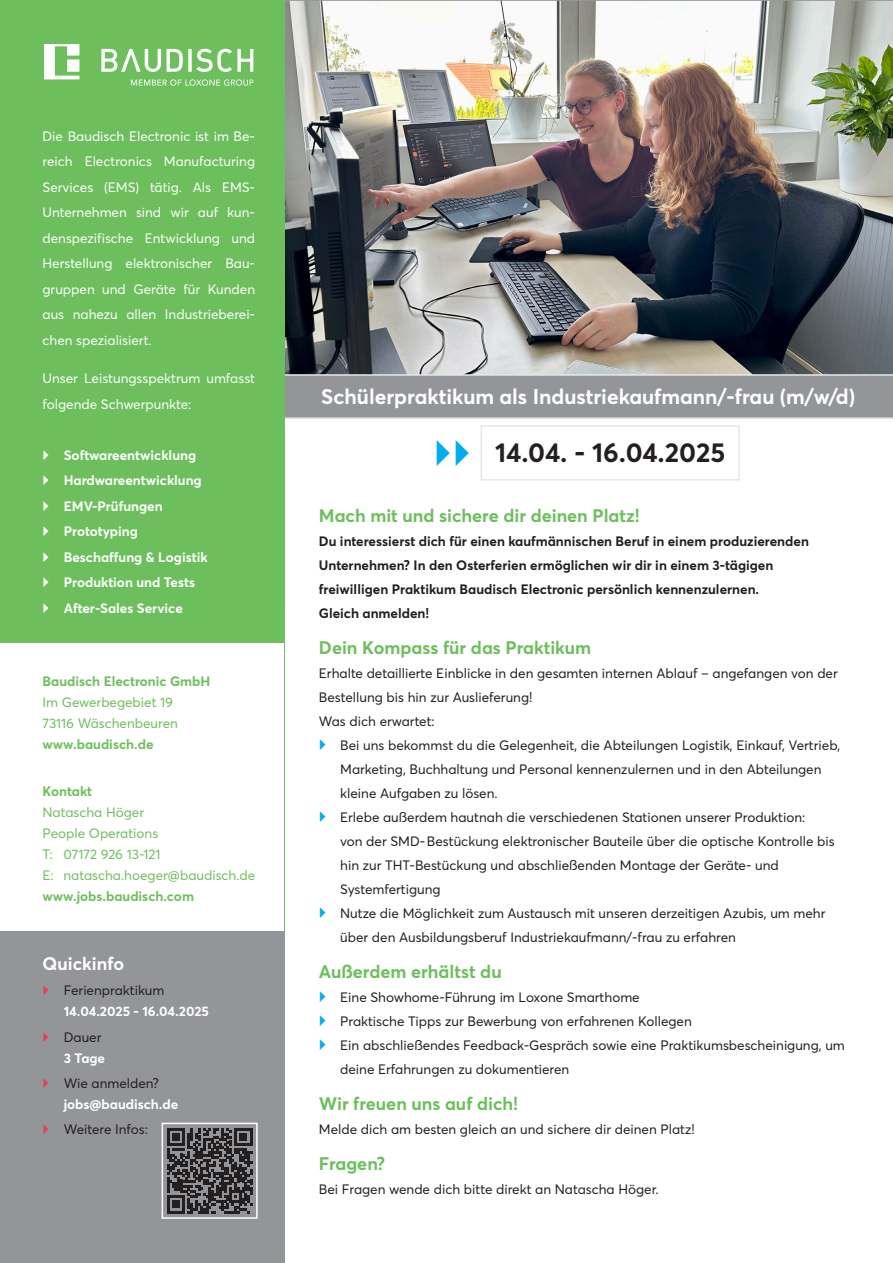
<style>
.page{position:relative;width:893px;height:1263px;background:#fff}
.page>*{position:absolute;margin:0;border:0;box-sizing:border-box;transform-origin:0 0}
.t1{font:700 27px "Averta";color:#231f20}
.t2{font:700 21px "Averta";color:#fff}
.Überschrift2_linksbündig{font:700 18px "Averta";color:#6dbf5d}
.Fließtext_rechts{font:700 18px "Averta";color:#fff}
.Überschrift2_linksbündig-2{font:13.5px/24px "Averta";color:#231f20}
.Überschrift1_rechtsbündig{font:13.5px/25.5px "Averta";color:#fff;text-align:justify}
.Überschrift2_linksbündig-3{font:700 13.5px/24px "Averta";color:#231f20}
.Fließtext_rechts-2{font:700 13.5px/25.5px "Averta";color:#fff}
.t3{font:13.5px/21px "Averta";color:#6dbf5d}
.Fließtext_links{font:13.5px "Averta";color:#231f20}
.t4{font:700 13.5px "Averta";color:#6dbf5d}
.Fließtext_rechts-3{font:13.5px/21px "Averta";color:#231f20}
.s1{font-weight:700}
.s2{font-weight:400;color:#231f20}
.s3{font-weight:700;color:#fff}
</style>
<div class="page">
<img style="left:285px;top:0;width:608px;height:374px">
<svg style="left:285px;top:374px;width:608px;height:45px;background:#989a9d"></svg>
<div style="left:480px;top:425px;width:260px;height:55px;border:2px solid #e6e7e9"></div>
<div style="left:0;top:0;width:285px;height:642px;background:#6dbf5d"></div>
<svg style="left:101px;top:49px;width:151px;height:23px"></svg>
<svg style="left:46px;top:46px;width:33px;height:33px"></svg>
<svg style="left:131px;top:79px;width:121px;height:7px"></svg>
<div style="left:43px;top:43px;width:212px;height:56px;border:2px solid #6dbf5d"></div>
<div style="left:0;top:931px;width:285px;height:332px;background:#939598"></div>
<svg style="left:167px;top:1128px;width:85px;height:85px"></svg>
<div style="left:162px;top:1123px;width:96px;height:96px;border:2px solid #fff"></div>
<hr style="left:284px;top:608px;width:1px;height:323px;background:#6dbf5d">
<p class="Überschrift1_rechtsbündig" style="left:43px;top:123px;width:214px">Die Baudisch Electronic ist im Be&shy;reich Electronics Manufacturing Services (EMS) tätig. Als EMS-Unternehmen sind wir auf kun&shy;denspezifische Entwicklung und Herstellung elektronischer Bau&shy;gruppen und Geräte für Kunden aus nahezu allen Industrieberei&shy;chen spezialisiert.</p>
<p class="Überschrift1_rechtsbündig" style="left:43px;top:365px;width:214px">Unser Leistungsspektrum umfasst folgende Schwerpunkte:</p>
<p class="Fließtext_rechts-2" style="left:64px;top:441px;width:145px">Softwareentwicklung<br>Hardwareentwicklung<br>EMV-Prüfungen<br>Prototyping<br>Beschaffung &amp; Logistik<br>Produktion und Tests<br>After-Sales Service</p>
<p class="t4" style="left:43px;top:672px;width:169px">Baudisch Electronic GmbH</p>
<p class="t3" style="left:43px;top:691px;width:132px">Im Gewerbegebiet 19</p>
<p class="t3" style="left:43px;top:712px;width:137px">73116 Wäschenbeuren <span class="s1">www.baudisch.de</span></p>
<p class="t3" style="left:43px;top:780px;width:117px"><span class="s1">Kontakt<br></span>Natascha Höger<br>People Operations</p>
<p class="t3" style="left:43px;top:843px;width:120px">T: 07172 926 13-121</p>
<p class="t3" style="left:43px;top:864px;width:214px">E: natascha.hoeger@baudisch.de</p>
<p class="t4" style="left:43px;top:886px;width:153px">www.jobs.baudisch.com</p>
<p class="Fließtext_rechts" style="left:43px;top:951px;width:83px">Quickinfo</p>
<p class="Fließtext_rechts-2" style="left:64px;top:979px;width:147px;line-height:21px"><span class="s2">Ferienpraktikum<br></span>14.04.2025 - 16.04.2025</p>
<p class="Fließtext_rechts-3" style="left:64px;top:1026px;width:43px">Dauer<br><span class="s3">3 Tage</span></p>
<p class="Fließtext_rechts-2" style="left:64px;top:1072px;width:116px;line-height:21px"><span class="s2">Wie anmelden? </span>jobs@baudisch.de</p>
<p class="Fließtext_rechts-3" style="left:64px;top:1118px;width:86px">Weitere Infos:</p>
<p class="t2" style="left:321px;top:382px;width:536px">Schülerpraktikum als Industriekaufmann/-frau (m/w/d)</p>
<p class="t1" style="left:495px;top:434px;width:232px">14.04. - 16.04.2025</p>
<p class="Überschrift2_linksbündig" style="left:319px;top:503px;width:322px">Mach mit und sichere dir deinen Platz!</p>
<p class="Überschrift2_linksbündig-3" style="left:319px;top:529px;width:491px">Du interessierst dich für einen kaufmännischen Beruf in einem produzierenden Unternehmen? In den Osterferien ermöglichen wir dir in einem 3-tägigen freiwilligen Praktikum Baudisch Electronic persönlich kennenzulernen.<br>Gleich anmelden!</p>
<p class="Überschrift2_linksbündig" style="left:319px;top:635px;width:274px">Dein Kompass für das Praktikum</p>
<p class="Überschrift2_linksbündig-2" style="left:319px;top:661px;width:520px">Erhalte detaillierte Einblicke in den gesamten internen Ablauf – angefangen von der<br>Bestellung bis hin zur Auslieferung!</p>
<p class="Überschrift2_linksbündig-2" style="left:319px;top:709px;width:117px">Was dich erwartet:</p>
<p class="Überschrift2_linksbündig-2" style="left:340px;top:733px;width:502px">Bei uns bekommst du die Gelegenheit, die Abteilungen Logistik, Einkauf, Vertrieb,<br>Marketing, Buchhaltung und Personal kennenzulernen und in den Abteilungen kleine Aufgaben zu lösen.</p>
<p class="Überschrift2_linksbündig-2" style="left:340px;top:805px;width:496px">Erlebe außerdem hautnah die verschiedenen Stationen unserer Produktion:<br>von der SMD-Bestückung elektronischer Bauteile über die optische Kontrolle bis hin zur THT-Bestückung und abschließenden Montage der Geräte- und Systemfertigung</p>
<p class="Überschrift2_linksbündig-2" style="left:340px;top:901px;width:487px">Nutze die Möglichkeit zum Austausch mit unseren derzeitigen Azubis, um mehr über den Ausbildungsberuf Industriekaufmann/-frau zu erfahren</p>
<p class="Überschrift2_linksbündig" style="left:319px;top:959px;width:184px">Außerdem erhältst du</p>
<p class="Überschrift2_linksbündig-2" style="left:340px;top:985px;width:301px">Eine Showhome-Führung im Loxone Smarthome</p>
<p class="Überschrift2_linksbündig-2" style="left:340px;top:1009px;width:506px">Praktische Tipps zur Bewerbung von erfahrenen Kollegen<br>Ein abschließendes Feedback-Gespräch sowie eine Praktikumsbescheinigung, um deine Erfahrungen zu dokumentieren</p>
<p class="Überschrift2_linksbündig" style="left:319px;top:1091px;width:201px">Wir freuen uns auf dich!</p>
<p class="Überschrift2_linksbündig-2" style="left:319px;top:1117px;width:377px">Melde dich am besten gleich an und sichere dir deinen Platz!</p>
<p class="Überschrift2_linksbündig" style="left:319px;top:1151px;width:68px">Fragen?</p>
<p class="Fließtext_links" style="left:319px;top:1180px;width:341px">Bei Fragen wende dich bitte direkt an Natascha Höger.</p>
</div>
